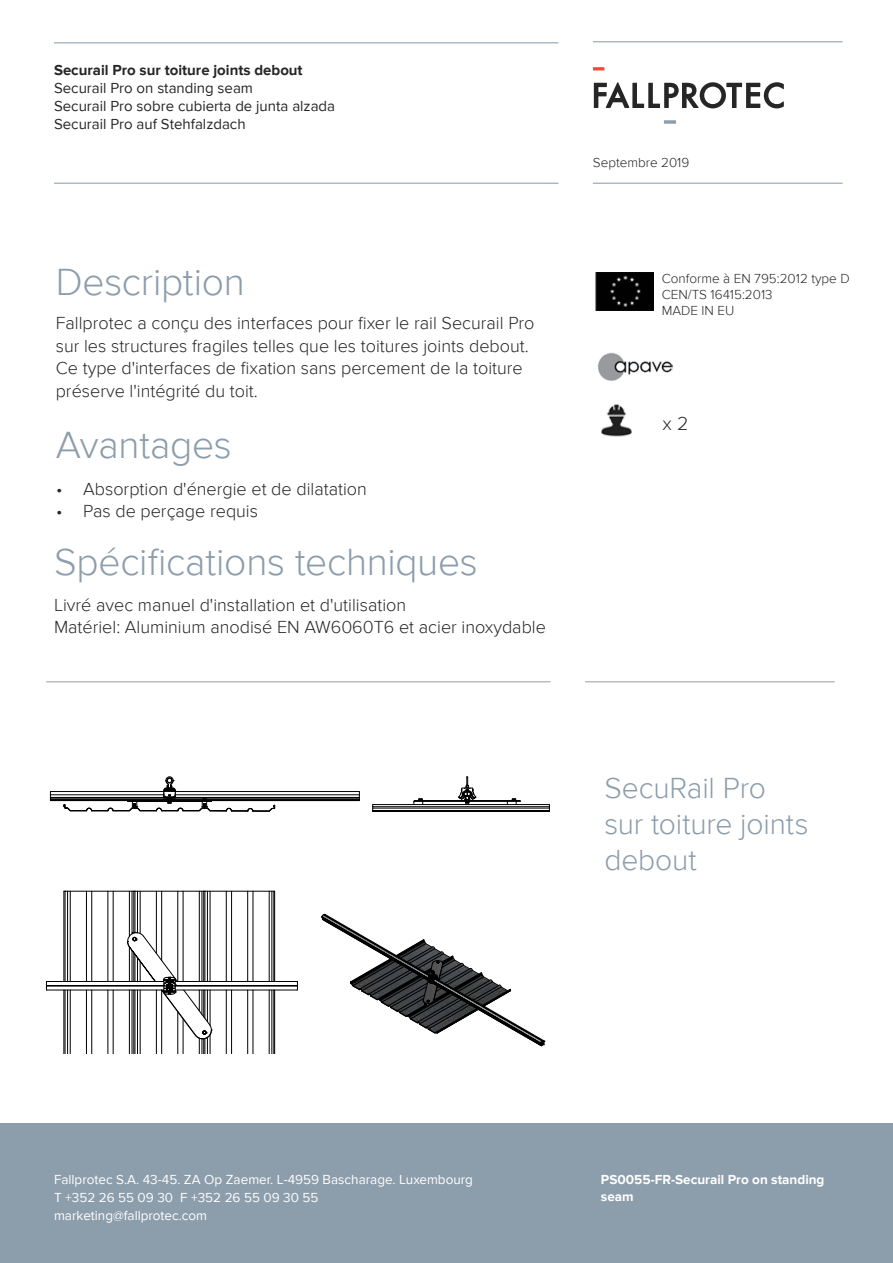
<style>
.page{position:relative;width:893px;height:1263px;background:#fff}
.page>*{position:absolute;margin:0;border:0;box-sizing:border-box;transform-origin:0 0}
.t1{font:300 39px "Proxima Nova";letter-spacing:-.005em;color:#8c9dab}
.t2{font:300 30px/36px "Proxima Nova";letter-spacing:-.005em;color:#8c9dab}
.t3{font:300 19.5px "Proxima Nova";color:#262626}
.t4{font:300 18px/22.5px "Proxima Nova";color:#262626}
.t5{font:15px/18px "Proxima Nova";color:#262626}
.t6{font:700 15px "Proxima Nova";color:#262626}
.t7{font:13.5px/18px "Proxima Nova";color:#fff}
.t8{font:300 13.5px/16.2px "Proxima Nova";color:#262626}
.t9{font:700 13.5px/16.2px "Proxima Nova";color:#fff}
</style>
<div class="page">
<hr style="left:54px;top:42px;width:504px;height:1px;background:#8c9dab">
<hr style="left:54px;top:183px;width:504px;height:1px;background:#8c9dab">
<hr style="left:593px;top:41px;width:249px;height:1px;background:#8c9dab">
<hr style="left:593px;top:183px;width:249px;height:1px;background:#8c9dab">
<div style="left:0;top:1124px;width:893px;height:139px;background:#8c9dab"></div>
<svg style="left:664px;top:120px;width:12px;height:4px"></svg>
<svg style="left:594px;top:82px;width:190px;height:26px"></svg>
<svg style="left:593px;top:67px;width:11px;height:3px"></svg>
<hr style="left:46px;top:681px;width:505px;height:1px;background:#a5a2a1">
<hr style="left:585px;top:681px;width:250px;height:1px;background:#a5a2a1">
<img style="left:596px;top:273px;width:58px;height:37px">
<img style="left:597px;top:353px;width:76px;height:28px">
<img style="left:601px;top:403px;width:31px;height:34px">
<hr style="left:50px;top:791px;width:114px;height:1px;background:#000">
<hr style="left:175px;top:791px;width:184px;height:1px;background:#000">
<hr style="left:50px;top:798px;width:114px;height:1px;background:#000">
<hr style="left:175px;top:798px;width:184px;height:1px;background:#000">
<hr style="left:50px;top:799px;width:153px;height:1px;background:#000">
<hr style="left:206px;top:799px;width:153px;height:1px;background:#000">
<hr style="left:50px;top:797px;width:114px;height:1px;background:#000">
<hr style="left:175px;top:797px;width:184px;height:1px;background:#000">
<hr style="left:50px;top:800px;width:109px;height:1px;background:#000">
<hr style="left:211px;top:800px;width:148px;height:1px;background:#000">
<hr style="left:175px;top:794px;width:184px;height:1px;background:#000">
<hr style="left:50px;top:794px;width:114px;height:1px;background:#000">
<svg style="left:63px;top:776px;width:212px;height:36px"></svg>
<svg style="left:372px;top:776px;width:178px;height:36px"></svg>
<hr style="left:65px;top:891px;width:1px;height:90px;background:#000">
<hr style="left:65px;top:891px;width:69px;height:1px;background:#000">
<hr style="left:70px;top:891px;width:1px;height:90px;background:#000">
<hr style="left:67px;top:891px;width:1px;height:90px;background:#000">
<hr style="left:86px;top:891px;width:1px;height:90px;background:#000">
<hr style="left:91px;top:891px;width:1px;height:90px;background:#000">
<hr style="left:108px;top:891px;width:1px;height:90px;background:#000">
<hr style="left:113px;top:891px;width:1px;height:90px;background:#000">
<hr style="left:129px;top:891px;width:1px;height:45px;background:#000">
<hr style="left:132px;top:891px;width:1px;height:43px;background:#000">
<hr style="left:64px;top:891px;width:1px;height:90px;background:#000">
<hr style="left:135px;top:891px;width:1px;height:41px;background:#000">
<hr style="left:135px;top:891px;width:69px;height:1px;background:#000">
<hr style="left:140px;top:891px;width:1px;height:42px;background:#000">
<hr style="left:137px;top:891px;width:1px;height:42px;background:#000">
<hr style="left:156px;top:891px;width:1px;height:62px;background:#000">
<hr style="left:161px;top:891px;width:1px;height:69px;background:#000">
<hr style="left:177px;top:891px;width:1px;height:90px;background:#000">
<hr style="left:183px;top:891px;width:1px;height:90px;background:#000">
<hr style="left:199px;top:891px;width:1px;height:90px;background:#000">
<hr style="left:202px;top:891px;width:1px;height:90px;background:#000">
<hr style="left:133px;top:891px;width:1px;height:41px;background:#000">
<hr style="left:205px;top:891px;width:70px;height:1px;background:#000">
<hr style="left:210px;top:891px;width:1px;height:90px;background:#000">
<hr style="left:207px;top:891px;width:1px;height:90px;background:#000">
<hr style="left:226px;top:891px;width:1px;height:90px;background:#000">
<hr style="left:231px;top:891px;width:1px;height:90px;background:#000">
<hr style="left:247px;top:891px;width:1px;height:90px;background:#000">
<hr style="left:253px;top:891px;width:1px;height:90px;background:#000">
<hr style="left:269px;top:891px;width:1px;height:90px;background:#000">
<hr style="left:272px;top:891px;width:1px;height:90px;background:#000">
<hr style="left:274px;top:891px;width:1px;height:90px;background:#000">
<hr style="left:274px;top:990px;width:1px;height:63px;background:#000">
<hr style="left:203px;top:891px;width:1px;height:90px;background:#000">
<hr style="left:205px;top:891px;width:1px;height:90px;background:#000">
<hr style="left:46px;top:981px;width:118px;height:1px;background:#000">
<hr style="left:175px;top:981px;width:122px;height:1px;background:#000">
<hr style="left:46px;top:985px;width:118px;height:1px;background:#000">
<hr style="left:175px;top:985px;width:122px;height:1px;background:#000">
<hr style="left:175px;top:990px;width:122px;height:1px;background:#000">
<hr style="left:46px;top:990px;width:118px;height:1px;background:#000">
<svg style="left:63px;top:931px;width:209px;height:122px"></svg>
<svg style="left:321px;top:913px;width:224px;height:133px"></svg>
<p class="t6" style="left:54px;top:61px;width:250px">Securail Pro sur toiture joints debout</p>
<p class="t5" style="left:54px;top:79px;width:283px">Securail Pro on standing seam<br>Securail Pro sobre cubierta de junta alzada<br>Securail Pro auf Stehfalzdach</p>
<h1 class="t1" style="left:56px;top:260px;width:191px">Description</h1>
<p class="t4" style="left:56px;top:312px;width:480px">Fallprotec a conçu des interfaces pour fixer le rail Securail Pro sur les structures fragiles telles que les toitures joints debout.<br>Ce type d'interfaces de fixation sans percement de la toiture préserve l'intégrité du toit.</p>
<h1 class="t1" style="left:56px;top:423px;width:178px">Avantages</h1>
<p class="t4" style="left:56px;top:478px;width:312px">• Absorption d'énergie et de dilatation</p>
<p class="t4" style="left:56px;top:500px;width:203px">• Pas de perçage requis</p>
<h1 class="t1" style="left:54px;top:539px;width:425px">Spécifications techniques</h1>
<p class="t4" style="left:54px;top:593px;width:493px">Livré avec manuel d'installation et d'utilisation<br>Matériel: Aluminium anodisé EN AW6060T6 et acier inoxydable</p>
<p class="t8" style="left:593px;top:154px;width:98px">Septembre 2019</p>
<p class="t8" style="left:662px;top:270px;width:189px">Conforme à EN 795:2012 type D<br>CEN/TS 16415:2013<br>MADE IN EU</p>
<p class="t3" style="left:663px;top:412px;width:27px">x 2</p>
<h2 class="t2" style="left:604px;top:770px;width:205px">SecuRail Pro sur toiture joints debout</h2>
<p class="t7" style="left:54px;top:1171px;width:421px">Fallprotec S.A. 43-45. ZA Op Zaemer. L-4959 Bascharage. Luxembourg<br>T +352 26 55 09 30 F +352 26 55 09 30 55 marketing@fallprotec.com</p>
<p class="t9" style="left:601px;top:1172px;width:225px">PS0055-FR-Securail Pro on standing seam</p>
</div>
